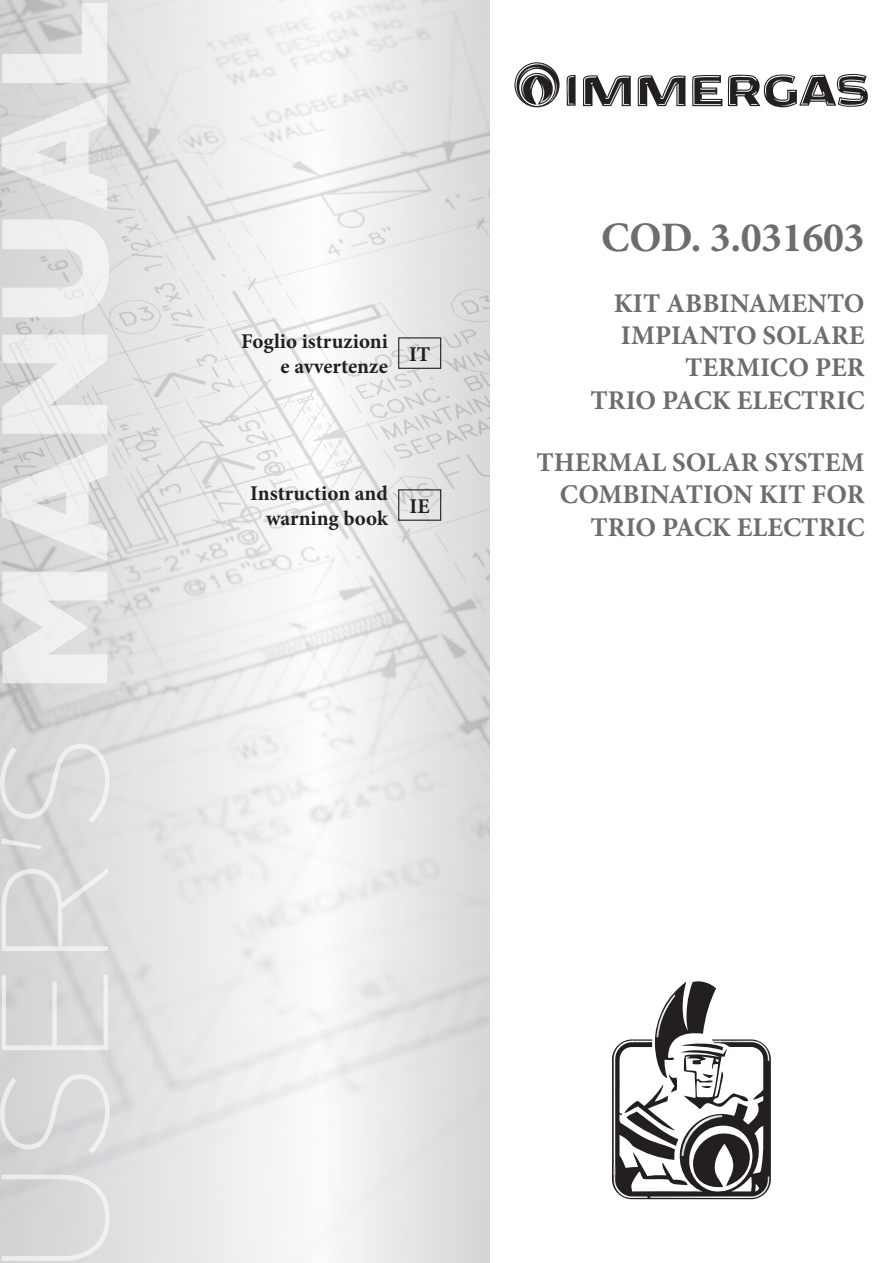
<style>
.page{position:relative;width:893px;height:1263px;background:#fff}
.page>*{position:absolute;margin:0;border:0;box-sizing:border-box;transform-origin:0 0}
.t1{font:700 42px "Minion Pro";letter-spacing:-.01em;color:#6c6d70}
.t2{font:700 27px/32.4px "Minion Pro";color:#6c6d70;text-align:right}
.Testo{font:700 21px "Minion Pro";color:#231f20}
</style>
<div class="page">
<svg style="left:566px;top:75px;width:10px;height:31px"></svg>
<svg style="left:583px;top:75px;width:48px;height:31px"></svg>
<svg style="left:638px;top:75px;width:47px;height:31px"></svg>
<svg style="left:692px;top:75px;width:30px;height:31px"></svg>
<svg style="left:728px;top:74px;width:140px;height:33px"></svg>
<svg style="left:514px;top:62px;width:45px;height:45px"></svg>
<img style="left:0;top:0;width:490px;height:1263px">
<svg style="left:612px;top:981px;width:159px;height:218px"></svg>
<div style="left:398px;top:337px;width:43px;height:32px;border:1px solid #231f20"></div>
<svg style="left:2px;top:3px;width:107px;height:680px;fill:#e9e9ea"></svg>
<svg style="left:0;top:743px;width:110px;height:519px;background:#d8d9db"></svg>
<div style="left:398px;top:489px;width:43px;height:32px;border:1px solid #231f20"></div>
<p class="Testo" style="left:241px;top:327px;width:148px">Foglio istruzioni</p>
<p class="Testo" style="left:281px;top:352px;width:109px">e avvertenze</p>
<p class="Testo" style="left:409px;top:339px;width:23px">IT</p>
<p class="Testo" style="left:250px;top:478px;width:139px">Instruction and</p>
<p class="Testo" style="left:266px;top:504px;width:123px">warning book</p>
<p class="Testo" style="left:410px;top:491px;width:22px">IE</p>
<p class="t1" style="left:601px;top:208px;width:265px">COD. 3.031603</p>
<p class="t2" style="left:591px;top:286px;width:275px">KIT ABBINAMENTO<br>IMPIANTO SOLARE<br>TERMICO PER<br>TRIO PACK ELECTRIC</p>
<p class="t2" style="left:536px;top:446px;width:330px">THERMAL SOLAR SYSTEM<br>COMBINATION KIT FOR<br>TRIO PACK ELECTRIC</p>
</div>
